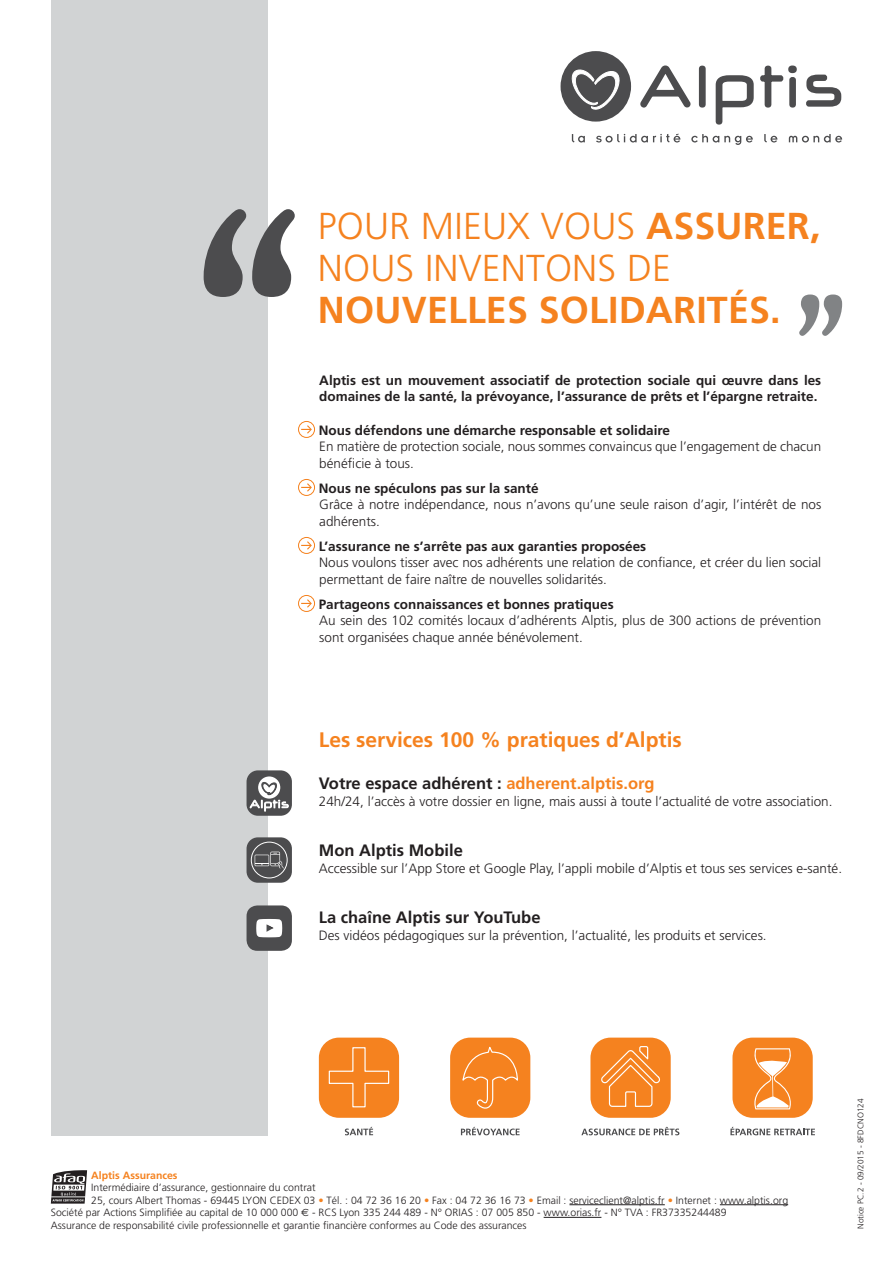
<style>
.page{position:relative;width:893px;height:1263px;background:#fff}
.page>*{position:absolute;margin:0;border:0;box-sizing:border-box;transform-origin:0 0}
.t1{font:300 37.5px/42px "Frutiger";letter-spacing:.005em;color:#f5821f}
.t2{font:700 37.5px "Frutiger";letter-spacing:.005em;color:#f5821f}
.t3{font:700 21px "Frutiger";color:#f5821f}
.t4{font:700 16.5px "Frutiger";color:#231f20}
.t5{font:300 13.5px/16.5px "Frutiger";color:#231f20}
.t6{font:700 13.5px/16.5px "Frutiger";color:#231f20}
.t7{font:300 10.5px "Frutiger";color:#231f20}
.t8{font:700 10.5px "Frutiger";color:#f5821f}
.t9{font:300 8.25px "Frutiger";color:#231f20}
.s1{font-weight:700}
.s2{color:#f5821f}
.s3{font-family:"Euro Sans";font-weight:400}
</style>
<div class="page">
<hr style="left:569px;top:1204px;width:95px;height:1px;background:#231f20">
<hr style="left:719px;top:1204px;width:69px;height:1px;background:#231f20">
<hr style="left:543px;top:1217px;width:58px;height:1px;background:#231f20">
<svg style="left:51px;top:1170px;width:36px;height:34px"></svg>
<hr style="left:51px;top:1197px;width:34px;height:1px;background:#fff">
<svg style="left:298px;top:421px;width:17px;height:17px"></svg>
<svg style="left:298px;top:479px;width:17px;height:17px"></svg>
<svg style="left:298px;top:537px;width:17px;height:17px"></svg>
<svg style="left:298px;top:595px;width:17px;height:17px"></svg>
<div style="left:51px;top:0;width:217px;height:1135px;background:#d1d3d4"></div>
<svg style="left:572px;top:134px;width:13px;height:9px"></svg>
<svg style="left:596px;top:134px;width:84px;height:9px"></svg>
<svg style="left:691px;top:134px;width:61px;height:11px"></svg>
<svg style="left:764px;top:134px;width:13px;height:9px"></svg>
<svg style="left:788px;top:134px;width:54px;height:9px"></svg>
<svg style="left:640px;top:65px;width:51px;height:43px"></svg>
<div style="left:699px;top:66px;width:6px;height:42px;border:2px solid #4c4c4e;border-radius:2px"></div>
<svg style="left:715px;top:65px;width:80px;height:60px"></svg>
<div style="left:788px;top:66px;width:8px;height:7px;border:2px solid #4c4c4e;border-radius:50%"></div>
<div style="left:789px;top:77px;width:6px;height:31px;border:2px solid #4c4c4e;border-radius:2px"></div>
<svg style="left:806px;top:74px;width:36px;height:33px"></svg>
<div style="left:560px;top:51px;width:71px;height:71px;background:#4c4c4e;border-radius:50%"></div>
<svg style="left:569px;top:69px;width:51px;height:42px"></svg>
<div style="left:319px;top:1038px;width:80px;height:80px;background:#f5821f;border-radius:20px"></div>
<svg style="left:328px;top:1047px;width:62px;height:61px"></svg>
<svg style="left:345px;top:1127px;width:28px;height:8px"></svg>
<div style="left:450px;top:1038px;width:80px;height:80px;background:#f5821f;border-radius:20px"></div>
<svg style="left:462px;top:1046px;width:56px;height:63px"></svg>
<svg style="left:461px;top:1127px;width:58px;height:8px"></svg>
<div style="left:590px;top:1038px;width:80px;height:80px;background:#f5821f;border-radius:20px"></div>
<svg style="left:601px;top:1046px;width:59px;height:61px"></svg>
<svg style="left:581px;top:1127px;width:98px;height:8px"></svg>
<div style="left:732px;top:1038px;width:80px;height:80px;background:#f5821f;border-radius:20px"></div>
<svg style="left:754px;top:1048px;width:37px;height:61px"></svg>
<svg style="left:730px;top:1127px;width:84px;height:8px"></svg>
<svg style="left:799px;top:295px;width:43px;height:41px"></svg>
<div style="left:246px;top:770px;width:46px;height:46px;background:#4c4c4e;border-radius:11px"></div>
<div style="left:258px;top:776px;width:22px;height:23px;background:#fff;border-radius:50%"></div>
<svg style="left:250px;top:782px;width:39px;height:30px"></svg>
<div style="left:246px;top:837px;width:46px;height:46px;background:#4c4c4e;border-radius:11px"></div>
<svg style="left:254px;top:852px;width:30px;height:16px"></svg>
<div style="left:251px;top:842px;width:36px;height:36px;border:1px solid #fff;border-radius:50%"></div>
<div style="left:246px;top:905px;width:46px;height:46px;background:#4c4c4e;border-radius:11px"></div>
<svg style="left:256px;top:919px;width:26px;height:18px"></svg>
<svg style="left:204px;top:209px;width:91px;height:88px"></svg>
<h1 class="t1" style="left:318px;top:207px;width:504px">POUR MIEUX VOUS <span class="s1">ASSURER,<br></span>NOUS INVENTONS DE</h1>
<h1 class="t2" style="left:318px;top:294px;width:464px">NOUVELLES SOLIDARITÉS.</h1>
<p class="t6" style="left:319px;top:373px;width:503px">Alptis est un mouvement associatif de protection sociale qui œuvre dans les domaines de la santé, la prévoyance, l’assurance de prêts et l’épargne retraite.</p>
<p class="t6" style="left:319px;top:423px;width:353px">Nous défendons une démarche responsable et solidaire</p>
<p class="t5" style="left:319px;top:439px;width:503px">En matière de protection sociale, nous sommes convaincus que l’engagement de chacun bénéficie à tous.</p>
<p class="t6" style="left:319px;top:481px;width:221px">Nous ne spéculons pas sur la santé</p>
<p class="t5" style="left:319px;top:497px;width:503px">Grâce à notre indépendance, nous n’avons qu’une seule raison d’agir, l’intérêt de nos adhérents.</p>
<p class="t6" style="left:319px;top:539px;width:329px">L’assurance ne s’arrête pas aux garanties proposées</p>
<p class="t5" style="left:319px;top:555px;width:503px">Nous voulons tisser avec nos adhérents une relation de confiance, et créer du lien social permettant de faire naître de nouvelles solidarités.</p>
<p class="t6" style="left:319px;top:597px;width:296px">Partageons connaissances et bonnes pratiques</p>
<p class="t5" style="left:319px;top:613px;width:503px">Au sein des 102 comités locaux d’adhérents Alptis, plus de 300 actions de prévention sont organisées chaque année bénévolement.</p>
<h2 class="t3" style="left:319px;top:731px;width:364px">Les services 100 % pratiques d’Alptis</h2>
<p class="t4" style="left:319px;top:777px;width:337px">Votre espace adhérent : <span class="s2">adherent.alptis.org</span></p>
<p class="t5" style="left:319px;top:794px;width:515px">24h/24, l’accès à votre dossier en ligne, mais aussi à toute l’actualité de votre association.</p>
<p class="t4" style="left:319px;top:844px;width:145px">Mon Alptis Mobile</p>
<p class="t5" style="left:319px;top:861px;width:524px">Accessible sur l’App Store et Google Play, l’appli mobile d’Alptis et tous ses services e-santé.</p>
<p class="t4" style="left:319px;top:911px;width:223px">La chaîne Alptis sur YouTube</p>
<p class="t5" style="left:319px;top:928px;width:449px">Des vidéos pédagogiques sur la prévention, l’actualité, les produits et services.</p>
<p class="t8" style="left:91px;top:1171px;width:88px">Alptis Assurances</p>
<p class="t7" style="left:91px;top:1183px;width:226px">Intermédiaire d’assurance, gestionnaire du contrat</p>
<p class="t7" style="left:91px;top:1196px;width:698px">25, cours Albert Thomas - 69445 LYON CEDEX 03 <span class="s2">•</span> Tél. : 04 72 36 16 20 <span class="s2">•</span> Fax : 04 72 36 16 73 <span class="s2">•</span> Email : serviceclient@alptis.fr <span class="s2">•</span> Internet : www.alptis.org</p>
<p class="t7" style="left:51px;top:1208px;width:677px">Société par Actions Simplifiée au capital de 10 000 000 <span class="s3">€</span> - RCS Lyon 335 244 489 - N° ORIAS : 07 005 850 - www.orias.fr - N° TVA : FR37335244489</p>
<p class="t7" style="left:51px;top:1221px;width:477px">Assurance de responsabilité civile professionnelle et garantie financière conformes au Code des assurances</p>
<p class="t9" style="left:857px;top:1229px;width:132px;rotate:-90deg">Notice PC.2 - 09/2015 - 8FDCNO124</p>
</div>
